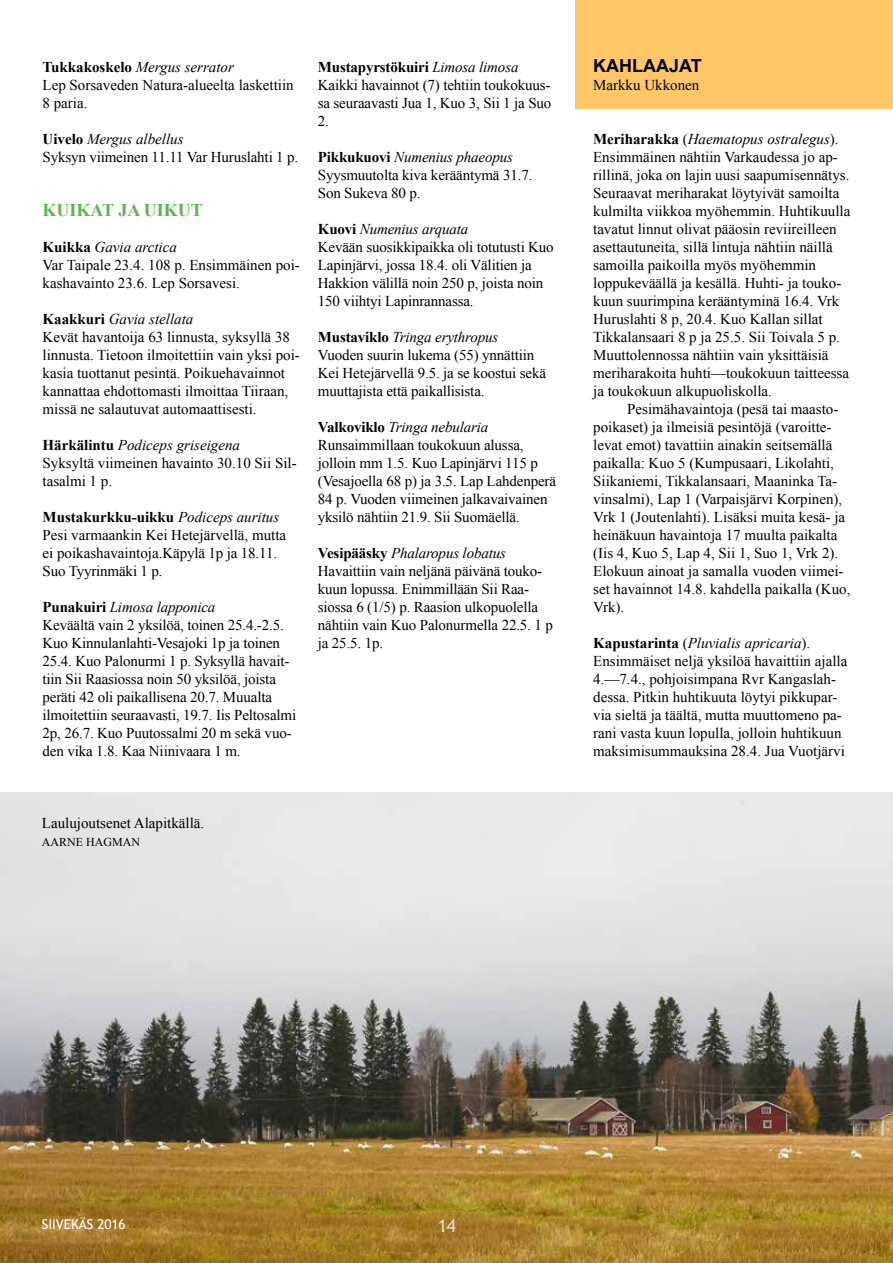
<style>
.page{position:relative;width:893px;height:1263px;background:#fff}
.page>*{position:absolute;margin:0;border:0;box-sizing:border-box;transform-origin:0 0}
.t1{font:700 18px "Times New Roman";color:#54b949}
.t2{font:700 18px "Arial";color:#000}
.t3{font:18px "Trebuchet MS";color:#fff}
.t4{font:15px/18px "Times New Roman";color:#000}
.t5{font:13.5px "Trebuchet MS";color:#fff}
.t6{font:12px "Times New Roman";color:#000}
.s1{font-weight:700}
.s2{font-style:italic}
</style>
<div class="page">
<img style="left:0;top:792px;width:893px;height:471px">
<div style="left:575px;top:0;width:318px;height:108px;background:#fec866"></div>
<p class="t4" style="left:43px;top:58px;width:253px"><span class="s1">Tukkakoskelo</span> <span class="s2">Mergus serrator<br></span>Lep Sorsaveden Natura-alueelta laskettiin<br>8 paria.</p>
<p class="t4" style="left:43px;top:130px;width:257px"><span class="s1">Uivelo</span> <span class="s2">Mergus albellus<br></span>Syksyn viimeinen 11.11 Var Huruslahti 1 p.</p>
<p class="t1" style="left:43px;top:198px;width:162px">KUIKAT JA UIKUT</p>
<p class="t4" style="left:43px;top:238px;width:259px"><span class="s1">Kuikka</span> <span class="s2">Gavia arctica<br></span>Var Taipale 23.4. 108 p. Ensimmäinen poi&shy;kashavainto 23.6. Lep Sorsavesi.</p>
<p class="t4" style="left:43px;top:310px;width:259px"><span class="s1">Kaakkuri</span> <span class="s2">Gavia stellata<br></span>Kevät havantoija 63 linnusta, syksyllä 38 linnusta. Tietoon ilmoitettiin vain yksi poi&shy;kasia tuottanut pesintä. Poikuehavainnot kannattaa ehdottomasti ilmoittaa Tiiraan, missä ne salautuvat automaattisesti.</p>
<p class="t4" style="left:43px;top:436px;width:256px"><span class="s1">Härkälintu</span> <span class="s2">Podiceps griseigena<br></span>Syksyltä viimeinen havainto 30.10 Sii Sil&shy;tasalmi 1 p.</p>
<p class="t4" style="left:43px;top:508px;width:245px"><span class="s1">Mustakurkku-uikku</span> <span class="s2">Podiceps auritus </span>Pesi varmaankin Kei Hetejärvellä, mutta ei poikashavaintoja.Käpylä 1p ja 18.11.<br>Suo Tyyrinmäki 1 p.</p>
<p class="t4" style="left:43px;top:598px;width:255px"><span class="s1">Punakuiri</span> <span class="s2">Limosa lapponica<br></span>Keväältä vain 2 yksilöä, toinen 25.4.-2.5.<br>Kuo Kinnulanlahti-Vesajoki 1p ja toinen 25.4. Kuo Palonurmi 1 p. Syksyllä havait&shy;tiin Sii Raasiossa noin 50 yksilöä, joista peräti 42 oli paikallisena 20.7. Muualta ilmoitettiin seuraavasti, 19.7. Iis Peltosalmi 2p, 26.7. Kuo Puutossalmi 20 m sekä vuo&shy;den vika 1.8. Kaa Niinivaara 1 m.</p>
<p class="t4" style="left:318px;top:58px;width:235px"><span class="s1">Mustapyrstökuiri</span> <span class="s2">Limosa limosa<br></span>Kaikki havainnot (7) tehtiin toukokuus&shy;sa seuraavasti Jua 1, Kuo 3, Sii 1 ja Suo<br>2.</p>
<p class="t4" style="left:318px;top:148px;width:216px"><span class="s1">Pikkukuovi</span> <span class="s2">Numenius phaeopus<br></span>Syysmuutolta kiva kerääntymä 31.7.<br>Son Sukeva 80 p.</p>
<p class="t4" style="left:318px;top:220px;width:237px"><span class="s1">Kuovi</span> <span class="s2">Numenius arquata<br></span>Kevään suosikkipaikka oli totutusti Kuo Lapinjärvi, jossa 18.4. oli Välitien ja Hakkion välillä noin 250 p, joista noin 150 viihtyi Lapinrannassa.</p>
<p class="t4" style="left:318px;top:328px;width:230px"><span class="s1">Mustaviklo</span> <span class="s2">Tringa erythropus </span>Vuoden suurin lukema (55) ynnättiin Kei Hetejärvellä 9.5. ja se koostui sekä muuttajista että paikallisista.</p>
<p class="t4" style="left:318px;top:418px;width:240px"><span class="s1">Valkoviklo</span> <span class="s2">Tringa nebularia </span>Runsaimmillaan toukokuun alussa, jolloin mm 1.5. Kuo Lapinjärvi 115 p (Vesajoella 68 p) ja 3.5. Lap Lahdenperä 84 p. Vuoden viimeinen jalkavaivainen yksilö nähtiin 21.9. Sii Suomäellä.</p>
<p class="t4" style="left:318px;top:544px;width:237px"><span class="s1">Vesipääsky</span> <span class="s2">Phalaropus lobatus<br></span>Havaittiin vain neljänä päivänä touko&shy;kuun lopussa. Enimmillään Sii Raa&shy;siossa 6 (1/5) p. Raasion ulkopuolella nähtiin vain Kuo Palonurmella 22.5. 1 p ja 25.5. 1p.</p>
<p class="t4" style="left:42px;top:814px;width:164px">Laulujoutsenet Alapitkällä.</p>
<p class="t6" style="left:42px;top:834px;width:100px">AARNE HAGMAN</p>
<p class="t2" style="left:593px;top:54px;width:110px">KAHLAAJAT</p>
<p class="t4" style="left:593px;top:76px;width:108px">Markku Ukkonen</p>
<p class="t4" style="left:593px;top:130px;width:259px"><span class="s1">Meriharakka</span> (<span class="s2">Haematopus ostralegus</span>).<br>Ensimmäinen nähtiin Varkaudessa jo ap&shy;rillinä, joka on lajin uusi saapumisennätys.<br>Seuraavat meriharakat löytyivät samoilta kulmilta viikkoa myöhemmin. Huhtikuulla tavatut linnut olivat pääosin reviireilleen asettautuneita, sillä lintuja nähtiin näillä samoilla paikoilla myös myöhemmin loppukeväällä ja kesällä. Huhti- ja touko&shy;kuun suurimpina kerääntyminä 16.4. Vrk Huruslahti 8 p, 20.4. Kuo Kallan sillat Tikkalansaari 8 p ja 25.5. Sii Toivala 5 p.<br>Muuttolennossa nähtiin vain yksittäisiä meriharakoita huhti—toukokuun taitteessa ja toukokuun alkupuoliskolla.</p>
<p class="t4" style="left:593px;top:400px;width:259px;text-indent:34px">Pesimähavaintoja (pesä tai maasto&shy;poikaset) ja ilmeisiä pesintöjä (varoitte&shy;levat emot) tavattiin ainakin seitsemällä paikalla: Kuo 5 (Kumpusaari, Likolahti, Siikaniemi, Tikkalansaari, Maaninka Ta&shy;vinsalmi), Lap 1 (Varpaisjärvi Korpinen), Vrk 1 (Joutenlahti). Lisäksi muita kesä- ja heinäkuun havaintoja 17 muulta paikalta (Iis 4, Kuo 5, Lap 4, Sii 1, Suo 1, Vrk 2).<br>Elokuun ainoat ja samalla vuoden viimei&shy;set havainnot 14.8. kahdella paikalla (Kuo, Vrk).</p>
<p class="t4" style="left:593px;top:634px;width:256px"><span class="s1">Kapustarinta</span> (<span class="s2">Pluvialis apricaria</span>).<br>Ensimmäiset neljä yksilöä havaittiin ajalla 4.—7.4., pohjoisimpana Rvr Kangaslah&shy;dessa. Pitkin huhtikuuta löytyi pikkupar&shy;via sieltä ja täältä, mutta muuttomeno pa&shy;rani vasta kuun lopulla, jolloin huhtikuun maksimisummauksina 28.4. Jua Vuotjärvi</p>
<p class="t5" style="left:42px;top:1216px;width:85px">SIIVEKÄS 2016</p>
<p class="t3" style="left:437px;top:1215px;width:20px">14</p>
</div>
